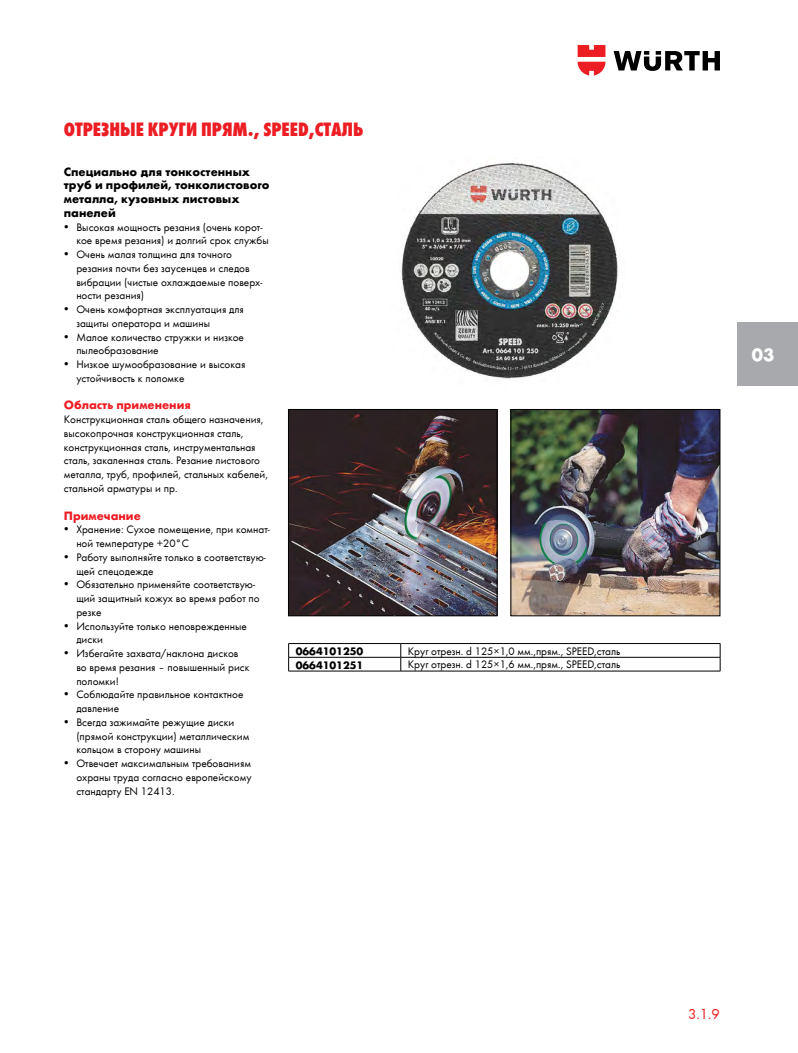
<style>
.page{position:relative;width:798px;height:1053px;background:#fff}
.page>*{position:absolute;margin:0;border:0;box-sizing:border-box;transform-origin:0 0}
.t1{font:20px "Wuerth Extra Bold Cond Caps";color:#ed1d24}
.t2{font:700 18.75px "Wuerth";color:#fff}
.t3{font:15px "Wuerth";color:#ed1d24}
.t4{font:700 12.5px/13.8px "Wuerth";color:#000}
.t5{font:700 12.5px "Wuerth";color:#ed1d24}
.t6{font:11.25px/13.8px "Wuerth";color:#000}
.t7{font:700 11.25px "Wuerth";color:#000}
</style>
<div class="page">
<hr style="left:288px;top:657px;width:112px;height:1px;background:#000">
<hr style="left:400px;top:657px;width:320px;height:1px;background:#000">
<svg style="left:400px;top:644px;width:1px;height:26px"></svg>
<hr style="left:288px;top:643px;width:112px;height:1px;background:#000">
<hr style="left:400px;top:643px;width:320px;height:1px;background:#000">
<svg style="left:288px;top:643px;width:1px;height:27px"></svg>
<svg style="left:719px;top:644px;width:1px;height:26px"></svg>
<hr style="left:288px;top:670px;width:112px;height:1px;background:#000">
<hr style="left:400px;top:670px;width:320px;height:1px;background:#000">
<img style="left:401px;top:163px;width:217px;height:216px">
<img style="left:290px;top:411px;width:205px;height:203px">
<div style="left:288px;top:409px;width:209px;height:207px;border:1px solid #000"></div>
<img style="left:512px;top:411px;width:205px;height:203px">
<div style="left:510px;top:409px;width:209px;height:207px;border:1px solid #000"></div>
<div style="left:737px;top:322px;width:60px;height:64px;background:#a7a9ac"></div>
<svg style="left:613px;top:51px;width:106px;height:20px"></svg>
<svg style="left:577px;top:45px;width:28px;height:30px"></svg>
<h1 class="t1" style="left:64px;top:116px;width:301px">Отрезные круги прям., SPEED,сталь</h1>
<p class="t4" style="left:64px;top:163px;width:207px">Специально для тонкостенных труб и профилей, тонколистового металла, кузовных листовых панелей</p>
<p class="t6" style="left:76px;top:219px;width:194px;text-indent:-12px">• Высокая мощность резания (очень корот&shy;кое время резания) и долгий срок службы</p>
<p class="t6" style="left:76px;top:247px;width:187px;text-indent:-12px">• Очень малая толщина для точного резания почти без заусенцев и следов вибрации (чистые охлаждаемые поверх&shy;ности резания)</p>
<p class="t6" style="left:76px;top:302px;width:169px;text-indent:-12px">• Очень комфортная эксплуатация для защиты оператора и машины</p>
<p class="t6" style="left:76px;top:329px;width:169px;text-indent:-12px">• Малое количество стружки и низкое пылеобразование</p>
<p class="t6" style="left:76px;top:357px;width:170px;text-indent:-12px">• Низкое шумообразование и высокая устойчивость к поломке</p>
<p class="t5" style="left:64px;top:396px;width:128px">Область применения</p>
<p class="t6" style="left:64px;top:412px;width:206px">Конструкционная сталь общего назначения, высокопрочная конструкционная сталь, конструкционная сталь, инструментальная сталь, закаленная сталь. Резание листового металла, труб, профилей, стальных кабелей, стальной арматуры и пр.</p>
<p class="t5" style="left:64px;top:506px;width:78px">Примечание</p>
<p class="t6" style="left:76px;top:522px;width:195px;text-indent:-12px">• Хранение: Сухое помещение, при комнат&shy;ной температуре +20°C</p>
<p class="t6" style="left:76px;top:549px;width:191px;text-indent:-12px">• Работу выполняйте только в соответствую&shy;щей спецодежде</p>
<p class="t6" style="left:76px;top:577px;width:185px;text-indent:-12px">• Обязательно применяйте соответствую&shy;щий защитный кожух во время работ по резке</p>
<p class="t6" style="left:76px;top:618px;width:172px;text-indent:-12px">• Используйте только неповрежденные диски</p>
<p class="t6" style="left:76px;top:646px;width:174px;text-indent:-12px">• Избегайте захвата/наклона дисков во время резания – повышенный риск поломки!</p>
<p class="t6" style="left:76px;top:687px;width:168px;text-indent:-12px">• Соблюдайте правильное контактное давление</p>
<p class="t6" style="left:76px;top:714px;width:174px;text-indent:-12px">• Всегда зажимайте режущие диски (прямой конструкции) металлическим кольцом в сторону машины</p>
<p class="t6" style="left:76px;top:756px;width:177px;text-align:justify;text-indent:-12px">• Отвечает максимальным требованиям охраны труда согласно европейскому стандарту EN 12413.</p>
<p class="t7" style="left:295px;top:642px;width:69px">0664101250</p>
<p class="t6" style="left:407px;top:643px;width:214px">Круг отрезн. d 125×1,0 мм.,прям., SPEED,сталь</p>
<p class="t7" style="left:295px;top:656px;width:69px">0664101251</p>
<p class="t6" style="left:407px;top:657px;width:214px">Круг отрезн. d 125×1,6 мм.,прям., SPEED,сталь</p>
<h2 class="t2" style="left:751px;top:341px;width:24px">03</h2>
<h3 class="t3" style="left:688px;top:1004px;width:33px">3.1.9</h3>
</div>
